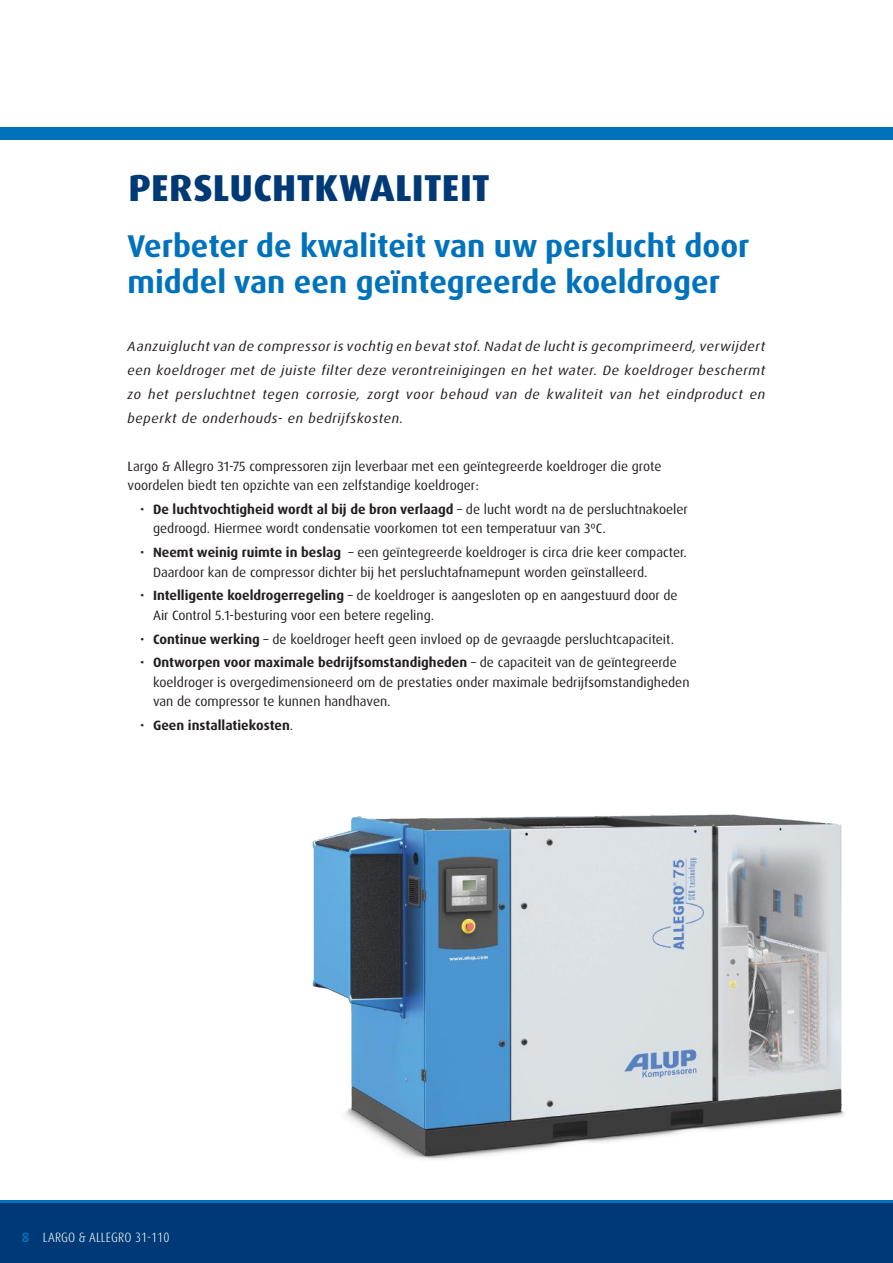
<style>
.page{position:relative;width:893px;height:1263px;background:#fff}
.page>*{position:absolute;margin:0;border:0;box-sizing:border-box;transform-origin:0 0}
.t1{font:800 37.5px "Dax Pro";color:#003a76}
.t2{font:700 31.5px/36px "Dax Pro";color:#0072bc}
.t3{font:13.5px/19.5px "Dax Pro";color:#241f1f}
.t4{font:italic 13.5px/24px "Dax Pro";letter-spacing:.04em;color:#241f1f;text-align:justify;scale:1.05 1}
.t5{font:700 13.5px "Dax Pro";color:#241f1f}
.t6{font:300 condensed 13.5px "Dax Pro";letter-spacing:.01em;color:#fff}
.s1{font-weight:700}
.s2{font-weight:400}
.s3{font-weight:700;font-stretch:normal;color:#0072bc}
</style>
<div class="page">
<div style="left:0;top:1202px;width:893px;height:61px;background:#003a76"></div>
<hr style="left:0;top:1200px;width:893px;height:3px;background:#0072bc">
<div style="left:0;top:128px;width:893px;height:12px;background:#0072bc"></div>
<img style="left:312px;top:814px;width:533px;height:346px">
<h1 class="t1" style="left:129px;top:164px;width:363px">PERSLUCHTKWALITEIT</h1>
<h2 class="t2" style="left:128px;top:228px;width:623px">Verbeter de kwaliteit van uw perslucht door middel van een geïntegreerde koeldroger</h2>
<p class="t4" style="left:128px;top:334px;width:609px">Aanzuiglucht van de compressor is vochtig en bevat stof. Nadat de lucht is gecomprimeerd, verwijdert een koeldroger met de juiste filter deze verontreinigingen en het water. De koeldroger beschermt zo het persluchtnet tegen corrosie, zorgt voor behoud van de kwaliteit van het eindproduct en beperkt de onderhouds- en bedrijfskosten.</p>
<p class="t3" style="left:128px;top:456px;width:535px">Largo &amp; Allegro 31-75 compressoren zijn leverbaar met een geïntegreerde koeldroger die grote voordelen biedt ten opzichte van een zelfstandige koeldroger:</p>
<p class="t3" style="left:153px;top:500px;width:536px;text-indent:-13px">• <span class="s1">De luchtvochtigheid wordt al bij de bron verlaagd</span> – de lucht wordt na de persluchtnakoeler gedroogd. Hiermee wordt condensatie voorkomen tot een temperatuur van 3ºC.</p>
<p class="t3" style="left:153px;top:543px;width:535px;text-indent:-13px">• <span class="s1">Neemt weinig ruimte in beslag</span> – een geïntegreerde koeldroger is circa drie keer compacter.<br>Daardoor kan de compressor dichter bij het persluchtafnamepunt worden geïnstalleerd.</p>
<p class="t3" style="left:153px;top:586px;width:526px;text-indent:-13px">• <span class="s1">Intelligente koeldrogerregeling</span> – de koeldroger is aangesloten op en aangestuurd door de<br>Air Control 5.1-besturing voor een betere regeling.</p>
<p class="t3" style="left:140px;top:629px;width:535px">• <span class="s1">Continue werking</span> – de koeldroger heeft geen invloed op de gevraagde persluchtcapaciteit.</p>
<p class="t3" style="left:153px;top:653px;width:538px;text-indent:-13px">• <span class="s1">Ontworpen voor maximale bedrijfsomstandigheden</span> – de capaciteit van de geïntegreerde koeldroger is overgedimensioneerd om de prestaties onder maximale bedrijfsomstandigheden van de compressor te kunnen handhaven.</p>
<p class="t5" style="left:140px;top:717px;width:154px"><span class="s2">•</span> Geen installatiekosten<span class="s2">.</span></p>
<p class="t6" style="left:22px;top:1228px;width:149px"><span class="s3">8</span> LARGO &amp; ALLEGRO 31-110</p>
</div>
